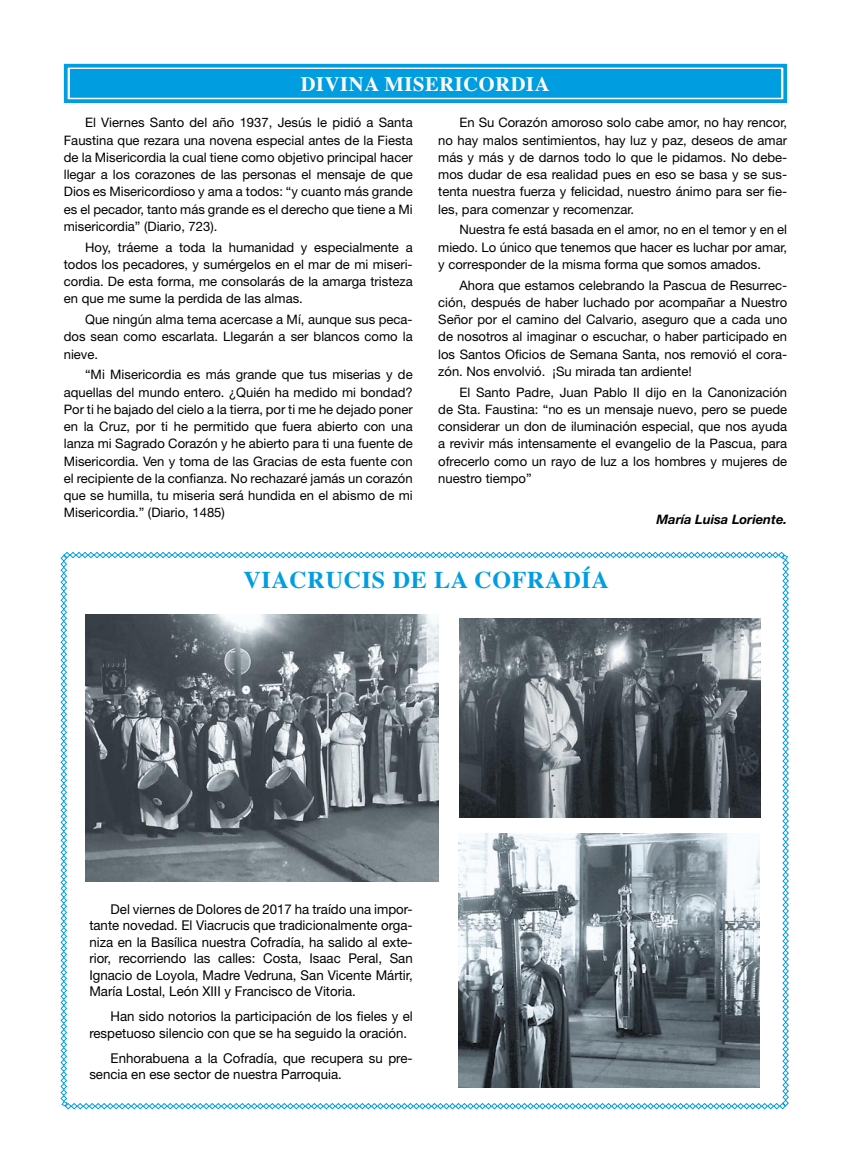
<style>
.page{position:relative;width:851px;height:1170px;background:#fff}
.page>*{position:absolute;margin:0;border:0;box-sizing:border-box;transform-origin:0 0}
.t1{font:700 24px "Times";letter-spacing:.03em;color:#009ee0}
.t2{font:700 20.55px "Times";letter-spacing:.03em;color:#fff}
.t3{font:13.5px/16.5px "Helvetica Neue LT Std";color:#000}
.t4{font:13.05px/17.2px "Helvetica Neue LT Std";color:#000;text-align:justify}
.t5{font:italic 700 13.05px "Helvetica Neue LT Std";color:#000}
</style>
<div class="page">
<svg style="left:60px;top:551px;width:728px;height:558px"></svg>
<div style="left:70px;top:70px;width:710px;height:27px;background:#009ee0"></div>
<div style="left:64px;top:64px;width:723px;height:39px;border:4px solid #009ee0"></div>
<div style="left:70px;top:69px;width:711px;height:29px;border:1px solid #009ee0"></div>
<img style="left:458px;top:833px;width:301px;height:254px">
<img style="left:85px;top:614px;width:353px;height:267px">
<img style="left:459px;top:618px;width:301px;height:199px">
<h2 class="t2" style="left:301px;top:64px;width:250px">DIVINA MISERICORDIA</h2>
<p class="t4" style="left:64px;top:114px;width:350px;text-indent:21px">El Viernes Santo del año 1937, Jesús le pidió a Santa Faustina que rezara una novena especial antes de la Fiesta de la Misericordia la cual tiene como objetivo principal hacer llegar a los corazones de las personas el mensaje de que Dios es Misericordioso y ama a todos: “y cuanto más grande es el pecador, tanto más grande es el derecho que tiene a Mi misericordia” (Diario, 723).</p>
<p class="t4" style="left:64px;top:238px;width:350px;text-indent:21px">Hoy, tráeme a toda la humanidad y especialmente a todos los pecadores, y sumérgelos en el mar de mi miseri&shy;cordia. De esta forma, me consolarás de la amarga tristeza en que me sume la perdida de las almas.</p>
<p class="t4" style="left:64px;top:310px;width:350px;text-indent:21px">Que ningún alma tema acercase a Mí, aunque sus peca&shy;dos sean como escarlata. Llegarán a ser blancos como la nieve.</p>
<p class="t4" style="left:64px;top:366px;width:350px;text-indent:21px">“Mi Misericordia es más grande que tus miserias y de aquellas del mundo entero. ¿Quién ha medido mi bondad?<br>Por ti he bajado del cielo a la tierra, por ti me he dejado poner en la Cruz, por ti he permitido que fuera abierto con una lanza mi Sagrado Corazón y he abierto para ti una fuente de Misericordia. Ven y toma de las Gracias de esta fuente con el recipiente de la confianza. No rechazaré jamás un corazón que se humilla, tu miseria será hundida en el abismo de mi Misericordia.” (Diario, 1485)</p>
<p class="t4" style="left:438px;top:114px;width:350px;text-indent:21px">En Su Corazón amoroso solo cabe amor, no hay rencor, no hay malos sentimientos, hay luz y paz, deseos de amar más y más y de darnos todo lo que le pidamos. No debe&shy;mos dudar de esa realidad pues en eso se basa y se sus&shy;tenta nuestra fuerza y felicidad, nuestro ánimo para ser fie&shy;les, para comenzar y recomenzar.</p>
<p class="t4" style="left:438px;top:221px;width:350px;text-indent:21px">Nuestra fe está basada en el amor, no en el temor y en el miedo. Lo único que tenemos que hacer es luchar por amar, y corresponder de la misma forma que somos amados.</p>
<p class="t4" style="left:438px;top:276px;width:350px;text-indent:21px">Ahora que estamos celebrando la Pascua de Resurrec&shy;ción, después de haber luchado por acompañar a Nuestro Señor por el camino del Calvario, aseguro que a cada uno de nosotros al imaginar o escuchar, o haber participado en los Santos Oficios de Semana Santa, nos removió el cora&shy;zón. Nos envolvió. ¡Su mirada tan ardiente!</p>
<p class="t4" style="left:438px;top:383px;width:350px;text-indent:21px">El Santo Padre, Juan Pablo II dijo en la Canonización de Sta. Faustina: “no es un mensaje nuevo, pero se puede considerar un don de iluminación especial, que nos ayuda a revivir más intensamente el evangelio de la Pascua, para ofrecerlo como un rayo de luz a los hombres y mujeres de nuestro tiempo”</p>
<p class="t5" style="left:656px;top:511px;width:132px">María Luisa Loriente.</p>
<h1 class="t1" style="left:243px;top:557px;width:367px">VIACRUCIS DE LA COFRADÍA</h1>
<p class="t3" style="left:89px;top:900px;width:325px;text-align:justify;text-indent:21px">Del viernes de Dolores de 2017 ha traído una impor&shy;tante novedad. El Viacrucis que tradicionalmente orga&shy;niza en la Basílica nuestra Cofradía, ha salido al exte&shy;rior, recorriendo las calles: Costa, Isaac Peral, San Ignacio de Loyola, Madre Vedruna, San Vicente Mártir, María Lostal, León XIII y Francisco de Vitoria.</p>
<p class="t3" style="left:89px;top:1007px;width:325px;text-indent:21px">Han sido notorios la participación de los fieles y el respetuoso silencio con que se ha seguido la oración.</p>
<p class="t3" style="left:89px;top:1049px;width:325px;text-indent:21px">Enhorabuena a la Cofradía, que recupera su pre&shy;sencia en ese sector de nuestra Parroquia.</p>
</div>
